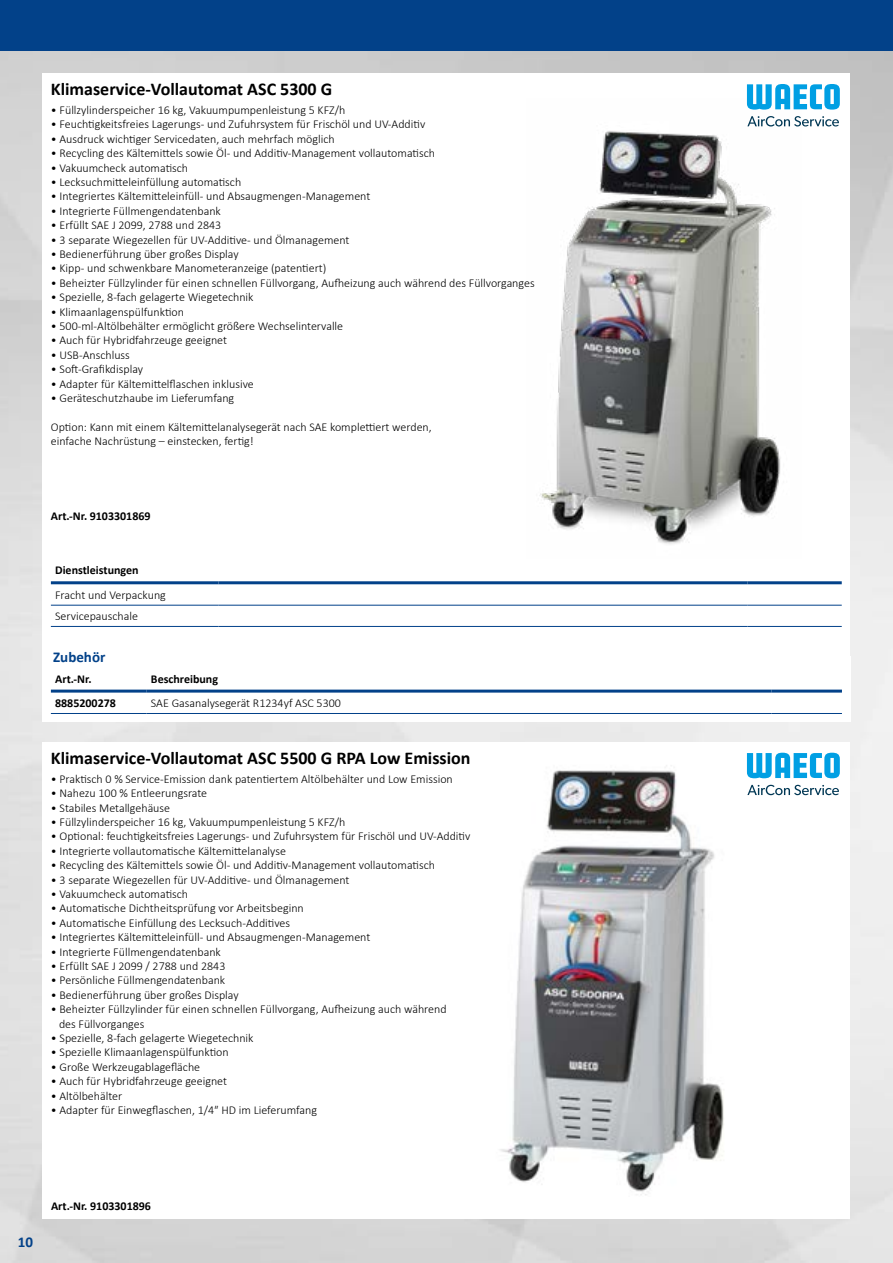
<style>
.page{position:relative;width:893px;height:1263px;background:#fff}
.page>*{position:absolute;margin:0;border:0;box-sizing:border-box;transform-origin:0 0}
.t1{font:700 18px "Calibri";color:#000}
.t2{font:700 15px "Calibri";color:#024189}
.t3{font:300 12px/14.4px "Calibri";color:#000}
.t4{font:700 12px "Calibri";color:#000}
</style>
<div class="page">
<div style="left:0;top:0;width:893px;height:51px;background:#024189"></div>
<img style="left:539px;top:99px;width:261px;height:445px">
<svg style="left:747px;top:84px;width:93px;height:26px"></svg>
<svg style="left:747px;top:116px;width:92px;height:10px"></svg>
<hr style="left:51px;top:581px;width:168px;height:3px;background:#024189">
<hr style="left:219px;top:581px;width:528px;height:3px;background:#024189">
<hr style="left:747px;top:581px;width:95px;height:3px;background:#024189">
<hr style="left:51px;top:605px;width:168px;height:1px;background:#024189">
<hr style="left:219px;top:605px;width:528px;height:1px;background:#024189">
<hr style="left:747px;top:605px;width:95px;height:1px;background:#024189">
<hr style="left:51px;top:626px;width:168px;height:1px;background:#024189">
<hr style="left:219px;top:626px;width:528px;height:1px;background:#024189">
<hr style="left:747px;top:626px;width:95px;height:1px;background:#024189">
<hr style="left:51px;top:690px;width:96px;height:3px;background:#024189">
<hr style="left:147px;top:690px;width:625px;height:3px;background:#024189">
<hr style="left:772px;top:690px;width:70px;height:3px;background:#024189">
<hr style="left:51px;top:713px;width:96px;height:1px;background:#024189">
<hr style="left:147px;top:713px;width:625px;height:1px;background:#024189">
<hr style="left:772px;top:713px;width:70px;height:1px;background:#024189">
<img style="left:500px;top:765px;width:224px;height:430px">
<svg style="left:747px;top:753px;width:93px;height:25px"></svg>
<svg style="left:747px;top:785px;width:92px;height:10px"></svg>
<h1 class="t1" style="left:51px;top:77px;width:283px">Klimaservice-Vollautomat ASC 5300 G</h1>
<p class="t3" style="left:51px;top:103px;width:296px">• Füllzylinderspeicher 16 kg, Vakuumpumpenleistung 5 KFZ/h</p>
<p class="t3" style="left:51px;top:117px;width:376px">• Feuchtigkeitsfreies Lagerungs- und Zufuhrsystem für Frischöl und UV-Additiv</p>
<p class="t3" style="left:51px;top:132px;width:285px">• Ausdruck wichtiger Servicedaten, auch mehrfach möglich</p>
<p class="t3" style="left:51px;top:146px;width:386px">• Recycling des Kältemittels sowie Öl- und Additiv-Management vollautomatisch</p>
<p class="t3" style="left:51px;top:160px;width:139px">• Vakuumcheck automatisch</p>
<p class="t3" style="left:51px;top:175px;width:192px">• Lecksuchmitteleinfüllung automatisch</p>
<p class="t3" style="left:51px;top:189px;width:321px">• Integriertes Kältemitteleinfüll- und Absaugmengen-Management</p>
<p class="t3" style="left:51px;top:204px;width:172px">• Integrierte Füllmengendatenbank</p>
<p class="t3" style="left:51px;top:218px;width:172px">• Erfüllt SAE J 2099, 2788 und 2843</p>
<p class="t3" style="left:51px;top:232px;width:300px">• 3 separate Wiegezellen für UV-Additive- und Ölmanagement</p>
<p class="t3" style="left:51px;top:247px;width:189px">• Bedienerführung über großes Display</p>
<p class="t3" style="left:51px;top:261px;width:277px">• Kipp- und schwenkbare Manometeranzeige (patentiert)</p>
<p class="t3" style="left:51px;top:276px;width:485px">• Beheizter Füllzylinder für einen schnellen Füllvorgang, Aufheizung auch während des Füllvorganges</p>
<p class="t3" style="left:51px;top:290px;width:204px">• Spezielle, 8-fach gelagerte Wiegetechnik</p>
<p class="t3" style="left:51px;top:304px;width:135px">• Klimaanlagenspülfunktion</p>
<p class="t3" style="left:51px;top:319px;width:294px">• 500-ml-Altölbehälter ermöglicht größere Wechselintervalle</p>
<p class="t3" style="left:51px;top:333px;width:178px">• Auch für Hybridfahrzeuge geeignet</p>
<p class="t3" style="left:51px;top:348px;width:81px">• USB-Anschluss</p>
<p class="t3" style="left:51px;top:362px;width:94px">• Soft-Grafikdisplay</p>
<p class="t3" style="left:51px;top:376px;width:204px">• Adapter für Kältemittelflaschen inklusive</p>
<p class="t3" style="left:51px;top:391px;width:185px">• Geräteschutzhaube im Lieferumfang</p>
<p class="t3" style="left:51px;top:420px;width:382px">Option: Kann mit einem Kältemittelanalysegerät nach SAE komplettiert werden, einfache Nachrüstung – einstecken, fertig!</p>
<p class="t4" style="left:51px;top:507px;width:101px">Art.-Nr. 9103301869</p>
<p class="t4" style="left:55px;top:562px;width:85px">Dienstleistungen</p>
<p class="t3" style="left:55px;top:584px;width:112px;line-height:21.3px">Fracht und Verpackung<br>Servicepauschale</p>
<p class="t2" style="left:53px;top:647px;width:54px">Zubehör</p>
<p class="t4" style="left:55px;top:670px;width:38px">Art.-Nr.</p>
<p class="t4" style="left:151px;top:670px;width:69px">Beschreibung</p>
<p class="t4" style="left:55px;top:695px;width:62px">8885200278</p>
<p class="t3" style="left:151px;top:696px;width:192px">SAE Gasanalysegerät R1234yf ASC 5300</p>
<h1 class="t1" style="left:51px;top:745px;width:421px">Klimaservice-Vollautomat ASC 5500 G RPA Low Emission</h1>
<p class="t3" style="left:51px;top:771px;width:403px">• Praktisch 0 % Service-Emission dank patentiertem Altölbehälter und Low Emission</p>
<p class="t3" style="left:51px;top:786px;width:158px">• Nahezu 100 % Entleerungsrate</p>
<p class="t3" style="left:51px;top:800px;width:121px">• Stabiles Metallgehäuse</p>
<p class="t3" style="left:51px;top:815px;width:296px">• Füllzylinderspeicher 16 kg, Vakuumpumpenleistung 5 KFZ/h</p>
<p class="t3" style="left:51px;top:829px;width:421px">• Optional: feuchtigkeitsfreies Lagerungs- und Zufuhrsystem für Frischöl und UV-Additiv</p>
<p class="t3" style="left:51px;top:843px;width:237px">• Integrierte vollautomatische Kältemittelanalyse</p>
<p class="t3" style="left:51px;top:858px;width:386px">• Recycling des Kältemittels sowie Öl- und Additiv-Management vollautomatisch</p>
<p class="t3" style="left:51px;top:872px;width:300px">• 3 separate Wiegezellen für UV-Additive- und Ölmanagement</p>
<p class="t3" style="left:51px;top:887px;width:139px">• Vakuumcheck automatisch</p>
<p class="t3" style="left:51px;top:901px;width:254px">• Automatische Dichtheitsprüfung vor Arbeitsbeginn</p>
<p class="t3" style="left:51px;top:915px;width:241px">• Automatische Einfüllung des Lecksuch-Additives</p>
<p class="t3" style="left:51px;top:930px;width:321px">• Integriertes Kältemitteleinfüll- und Absaugmengen-Management</p>
<p class="t3" style="left:51px;top:944px;width:172px">• Integrierte Füllmengendatenbank</p>
<p class="t3" style="left:51px;top:959px;width:176px">• Erfüllt SAE J 2099 / 2788 und 2843</p>
<p class="t3" style="left:51px;top:973px;width:176px">• Persönliche Füllmengendatenbank</p>
<p class="t3" style="left:51px;top:987px;width:189px">• Bedienerführung über großes Display</p>
<p class="t3" style="left:59px;top:1002px;width:389px;text-indent:-8px">• Beheizter Füllzylinder für einen schnellen Füllvorgang, Aufheizung auch während des Füllvorganges</p>
<p class="t3" style="left:51px;top:1031px;width:204px">• Spezielle, 8-fach gelagerte Wiegetechnik</p>
<p class="t3" style="left:51px;top:1045px;width:179px">• Spezielle Klimaanlagenspülfunktion</p>
<p class="t3" style="left:51px;top:1059px;width:151px">• Große Werkzeugablagefläche</p>
<p class="t3" style="left:51px;top:1074px;width:178px">• Auch für Hybridfahrzeuge geeignet</p>
<p class="t3" style="left:51px;top:1088px;width:73px">• Altölbehälter</p>
<p class="t3" style="left:51px;top:1103px;width:268px">• Adapter für Einwegflaschen, 1/4″ HD im Lieferumfang</p>
<p class="t2" style="left:18px;top:1232px;width:17px">10</p>
<p class="t4" style="left:51px;top:1197px;width:101px">Art.-Nr. 9103301896</p>
</div>
